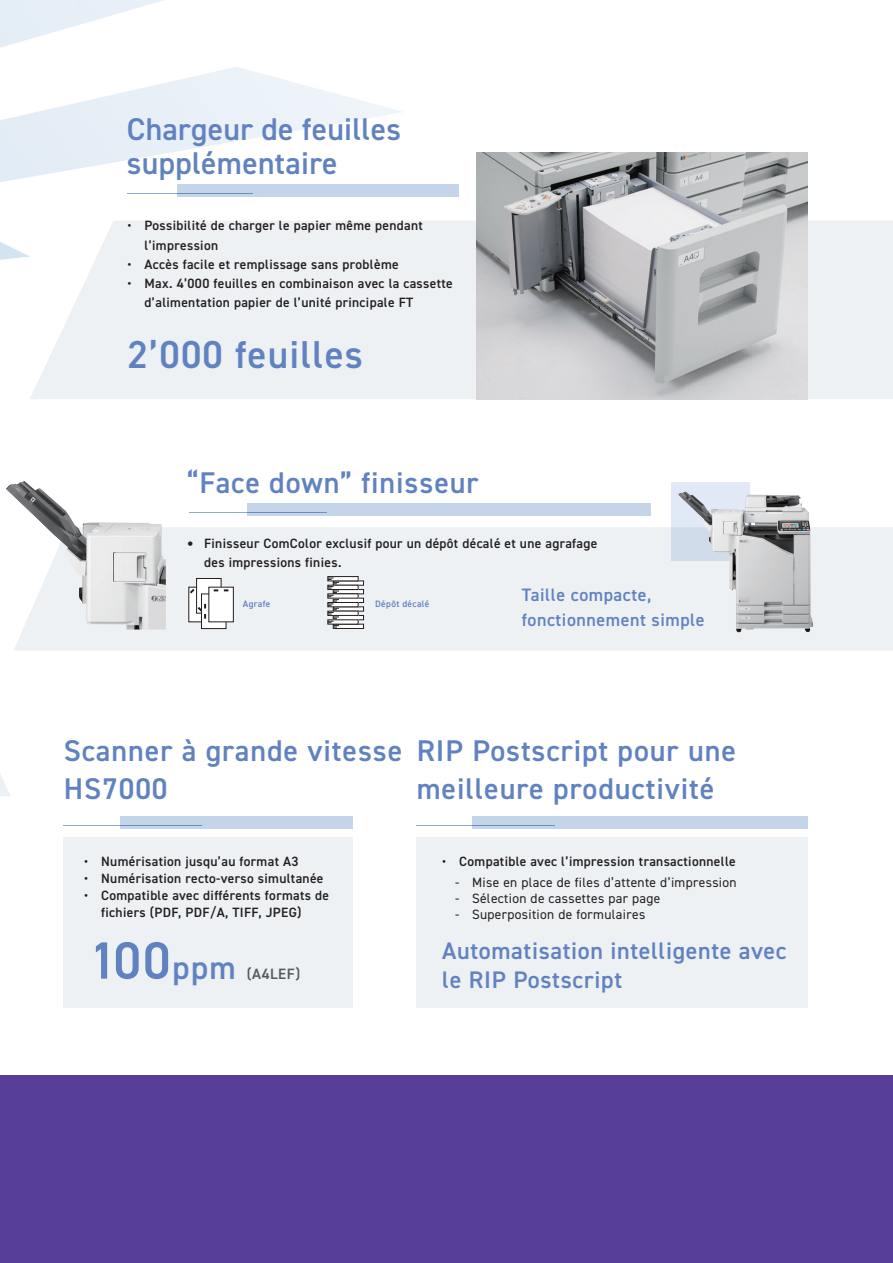
<style>
.page{position:relative;width:893px;height:1263px;background:#fff}
.page>*{position:absolute;margin:0;border:0;box-sizing:border-box;transform-origin:0 0}
.t1{font:600 39px "DIN2014";letter-spacing:.03em;color:#6182c1}
.t2{font:600 31.5px/34.5px "DIN2014";letter-spacing:.01em;color:#6182c1}
.t3{font:600 30px/37.5px "DIN2014";letter-spacing:.03em;color:#6182c1}
.t4{font:600 24px/28.5px "DIN2014";letter-spacing:.025em;color:#6182c1}
.t5{font:600 18px/24.5px "DIN2014";letter-spacing:.03em;color:#6182c1}
.t6{font:600 15px "DIN2014";letter-spacing:.04em;color:#57585a}
.t7{font:600 13.5px/19.2px "DIN2014";letter-spacing:.025em;color:#231f20}
.t8{font:13.5px "DIN2014";letter-spacing:.025em;color:#231f20}
.t9{font:600 9.3px "DIN2014";letter-spacing:.04em;color:#6182c1}
.s1{font-size:21.6px}
.s2{font-size:52.5px;color:#6182c1}
.s3{font-size:33px;color:#6182c1}
</style>
<div class="page">
<div style="left:0;top:1076px;width:893px;height:187px;background:#573e99"></div>
<hr style="left:417px;top:825px;width:138px;height:1px;background:#8aabd3">
<div style="left:473px;top:817px;width:335px;height:12px;background:#c4d5e9"></div>
<hr style="left:64px;top:825px;width:138px;height:1px;background:#8aabd3">
<div style="left:120px;top:817px;width:233px;height:12px;background:#c4d5e9"></div>
<hr style="left:189px;top:512px;width:138px;height:1px;background:#8aabd3">
<div style="left:247px;top:504px;width:404px;height:12px;background:#c4d5e9"></div>
<hr style="left:127px;top:193px;width:126px;height:1px;background:#8aabd3">
<div style="left:177px;top:185px;width:282px;height:12px;background:#c4d5e9"></div>
<svg style="left:0;top:774px;width:10px;height:22px"></svg>
<svg style="left:30px;top:221px;width:863px;height:178px;background:#eef2f3"></svg>
<div style="left:14px;top:527px;width:879px;height:124px;background:#edf1f3"></div>
<div style="left:671px;top:482px;width:79px;height:79px;background:linear-gradient(to bottom,#e6edfa,#cedae8)"></div>
<div style="left:64px;top:838px;width:289px;height:170px;background:#edf1f3"></div>
<div style="left:417px;top:838px;width:391px;height:170px;background:#edf1f3"></div>
<img style="left:476px;top:153px;width:332px;height:246px">
<hr style="left:328px;top:577px;width:30px;height:4px;background:#fff">
<div style="left:328px;top:576px;width:30px;height:5px;border:1px solid #231f20"></div>
<div style="left:333px;top:589px;width:31px;height:5px;background:#fff"></div>
<div style="left:333px;top:589px;width:31px;height:5px;border:1px solid #231f20"></div>
<hr style="left:328px;top:585px;width:30px;height:4px;background:#fff">
<div style="left:328px;top:585px;width:30px;height:5px;border:1px solid #231f20"></div>
<svg style="left:333px;top:598px;width:31px;height:4px"></svg>
<div style="left:328px;top:602px;width:30px;height:5px;background:#fff"></div>
<div style="left:328px;top:602px;width:30px;height:5px;border:1px solid #231f20"></div>
<div style="left:333px;top:615px;width:31px;height:5px;background:#fff"></div>
<hr style="left:328px;top:611px;width:30px;height:4px;background:#fff">
<div style="left:328px;top:611px;width:30px;height:5px;border:1px solid #231f20"></div>
<hr style="left:333px;top:624px;width:31px;height:4px;background:#fff">
<div style="left:333px;top:624px;width:31px;height:5px;border:1px solid #231f20"></div>
<svg style="left:328px;top:578px;width:11px;height:50px"></svg>
<div style="left:189px;top:587px;width:24px;height:35px;background:#fff"></div>
<svg style="left:190px;top:589px;width:4px;height:4px"></svg>
<div style="left:197px;top:578px;width:24px;height:35px;background:#fff"></div>
<div style="left:196px;top:578px;width:25px;height:35px;border:1px solid #231f20"></div>
<svg style="left:203px;top:596px;width:21px;height:31px"></svg>
<div style="left:201px;top:594px;width:25px;height:35px;border:1px solid #231f20"></div>
<svg style="left:196px;top:604px;width:10px;height:15px"></svg>
<div style="left:209px;top:587px;width:24px;height:35px;background:#fff"></div>
<img style="left:6px;top:481px;width:160px;height:148px">
<img style="left:678px;top:492px;width:131px;height:140px">
<h2 class="t2" style="left:127px;top:111px;width:276px">Chargeur de feuilles supplémentaire</h2>
<p class="t7" style="left:145px;top:216px;width:280px;text-indent:-17px">• Possibilité de charger le papier même pendant l’impression</p>
<p class="t7" style="left:128px;top:254px;width:273px">• Accès facile et remplissage sans problème</p>
<p class="t7" style="left:145px;top:273px;width:310px;text-indent:-17px">• Max. 4’000 feuilles en combinaison avec la cassette d’alimentation papier de l’unité principale FT</p>
<h1 class="t1" style="left:128px;top:329px;width:237px">2’000 feuilles</h1>
<h3 class="t3" style="left:187px;top:463px;width:293px">“Face down” finisseur</h3>
<p class="t7" style="left:204px;top:533px;width:395px;text-indent:-17px"><span class="s1">•</span> Finisseur ComColor exclusif pour un dépôt décalé et une agrafage des impressions finies.</p>
<p class="t9" style="left:243px;top:597px;width:29px">Agrafe</p>
<p class="t9" style="left:375px;top:597px;width:56px">Dépôt décalé</p>
<h3 class="t5" style="left:522px;top:583px;width:184px">Taille compacte, fonctionnement simple</h3>
<h3 class="t3" style="left:64px;top:731px;width:340px">Scanner à grande vitesse<br>HS7000</h3>
<h3 class="t3" style="left:417px;top:731px;width:321px">RIP Postscript pour une meilleure productivité</h3>
<p class="t7" style="left:84px;top:851px;width:216px">• Numérisation jusqu’au format A3</p>
<p class="t7" style="left:84px;top:869px;width:241px">• Numérisation recto-verso simultanée</p>
<p class="t7" style="left:101px;top:887px;width:229px;line-height:17px;text-indent:-17px">• Compatible avec différents formats de fichiers (PDF, PDF/A, TIFF, JPEG)</p>
<p class="t7" style="left:442px;top:851px;width:295px">• Compatible avec l’impression transactionnelle</p>
<p class="t8" style="left:455px;top:874px;width:283px">- Mise en place de files d’attente d’impression</p>
<p class="t8" style="left:455px;top:890px;width:207px">- Sélection de cassettes par page</p>
<p class="t8" style="left:455px;top:906px;width:192px">- Superposition de formulaires</p>
<p class="t6" style="left:89px;top:963px;width:212px"><span class="s2">100</span><span class="s3">ppm</span> (A4LEF)</p>
<h3 class="t4" style="left:442px;top:936px;width:346px">Automatisation intelligente avec le RIP Postscript</h3>
</div>
